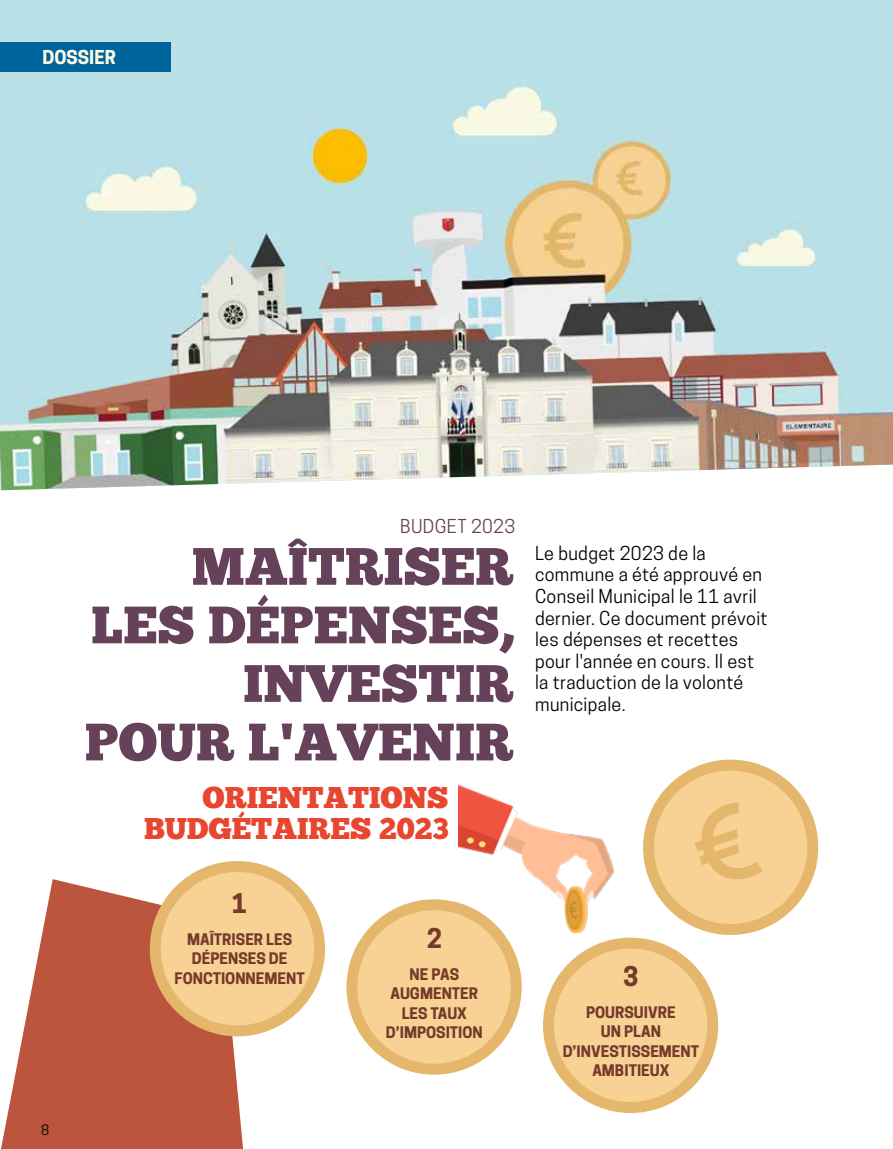
<style>
.page{position:relative;width:893px;height:1149px;background:#fff}
.page>*{position:absolute;margin:0;border:0;box-sizing:border-box;transform-origin:0 0}
.t1{font:52.5px/58.5px "Chunk Five";color:#65425a;text-align:right}
.t2{font:30px/31.5px "Chunk Five";color:#e8462e;text-align:right}
.t3{font:700 25.5px "Cooper Hewitt";color:#753a2c}
.t4{font:18px/21.6px "Cooper Hewitt";letter-spacing:.02em;color:#000}
.t5{font:18px "Cooper Hewitt";letter-spacing:.02em;color:#65425a}
.t6{font:700 18px "Cooper Hewitt";color:#fcfce4}
.t7{font:700 15px/19.5px "Cooper Hewitt";color:#753a2c;text-align:center}
.t8{font:13.5px "Cooper Hewitt";color:#000}
</style>
<div class="page">
<svg style="left:1px;top:879px;width:242px;height:269px;fill:#bb553d"></svg>
<img style="left:0;top:0;width:893px;height:490px">
<div style="left:0;top:43px;width:170px;height:29px;background:#00649c"></div>
<img style="left:458px;top:784px;width:157px;height:150px">
<div style="left:346px;top:899px;width:176px;height:175px;background:#e4b76d;border-radius:50%"></div>
<div style="left:357px;top:910px;width:154px;height:153px;background:#f8d294;border-radius:50%"></div>
<div style="left:543px;top:937px;width:175px;height:175px;background:#e4b76d;border-radius:50%"></div>
<div style="left:554px;top:948px;width:153px;height:153px;background:#f8d294;border-radius:50%"></div>
<div style="left:150px;top:860px;width:175px;height:176px;background:#e4b76d;border-radius:50%"></div>
<div style="left:161px;top:871px;width:153px;height:154px;background:#f8d294;border-radius:50%"></div>
<svg style="left:632px;top:759px;width:187px;height:186px"></svg>
<p class="t6" style="left:43px;top:47px;width:75px">DOSSIER</p>
<p class="t5" style="left:400px;top:515px;width:117px">BUDGET 2023</p>
<h1 class="t1" style="left:85px;top:537px;width:430px">MAÎTRISER<br>LES DÉPENSES,<br>INVESTIR<br>POUR L'AVENIR</h1>
<h2 class="t2" style="left:144px;top:781px;width:306px">ORIENTATIONS<br>BUDGÉTAIRES 2023</h2>
<p class="t4" style="left:535px;top:542px;width:234px">Le budget 2023 de la commune a été approuvé en<br>Conseil Municipal le 11 avril dernier. Ce document prévoit les dépenses et recettes pour l'année en cours. Il est la traduction de la volonté municipale.</p>
<p class="t8" style="left:41px;top:1121px;width:10px">8</p>
<h3 class="t3" style="left:232px;top:888px;width:17px">1</h3>
<p class="t7" style="left:175px;top:929px;width:132px">MAÎTRISER LES<br>DÉPENSES DE<br>FONCTIONNEMENT</p>
<h3 class="t3" style="left:427px;top:923px;width:17px">2</h3>
<p class="t7" style="left:386px;top:963px;width:98px">NE PAS<br>AUGMENTER<br>LES TAUX<br>D’IMPOSITION</p>
<h3 class="t3" style="left:623px;top:960px;width:17px">3</h3>
<p class="t7" style="left:563px;top:1001px;width:138px">POURSUIVRE<br>UN PLAN<br>D’INVESTISSEMENT<br>AMBITIEUX</p>
</div>
